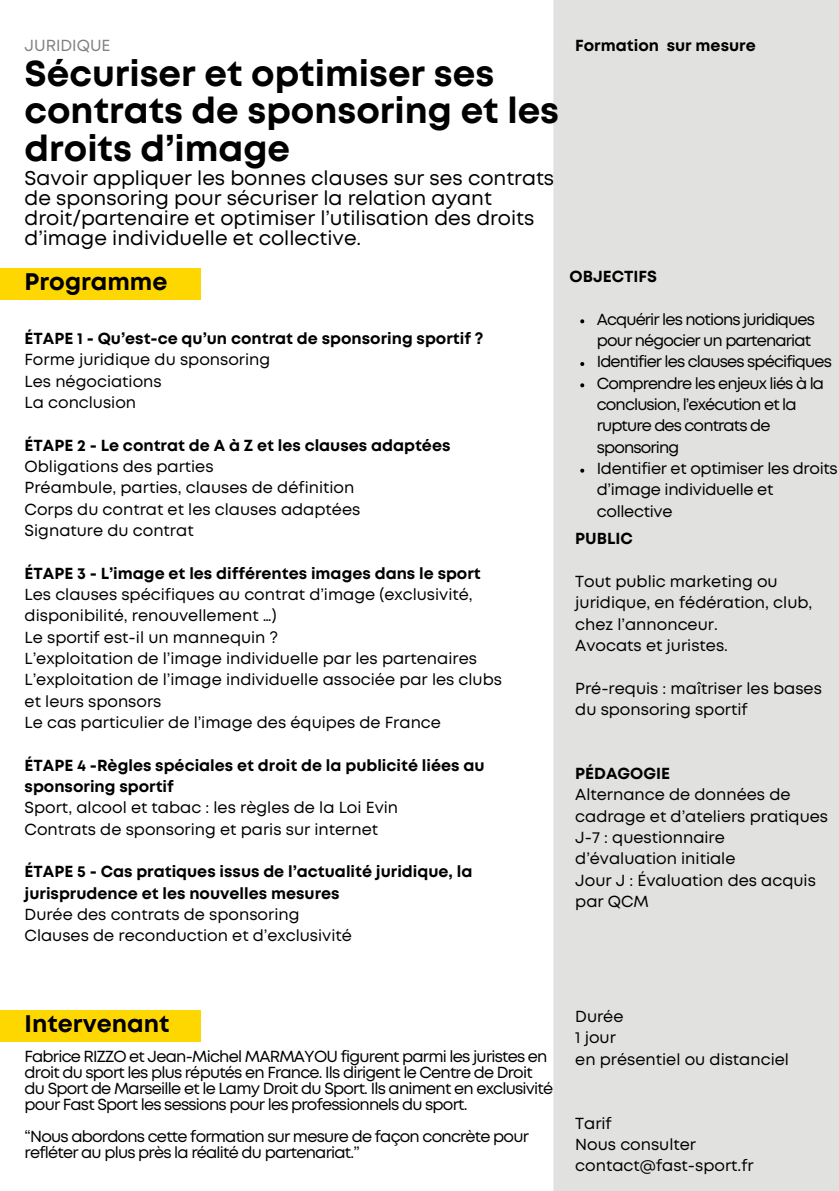
<style>
.page{position:relative;width:839px;height:1191px;background:#fff}
.page>*{position:absolute;margin:0;border:0;box-sizing:border-box;transform-origin:0 0}
.t1{font:700 36px/37.4px "Mont";color:#000}
.t2{font:700 24px "Mont";color:#000}
.t3{font:20px/20px "Mont";color:#000}
.t4{font:16px/21.4px "Mont";color:#000}
.t5{font:16px/16px "Mont";letter-spacing:-.05em;color:#000}
.t6{font:700 16px/21.4px "Mont";color:#000}
.t7{font:16px/21.4px "Mont";letter-spacing:-.055em;color:#000}
.t8{font:16px/21.4px "Mont";letter-spacing:-.02em;color:#000}
.t9{font:16px "Mont";color:#818082}
</style>
<div class="page">
<div style="left:553px;top:0;width:285px;height:1191px;background:#e1e1e0"></div>
<div style="left:0;top:269px;width:201px;height:31px;background:#ffd700"></div>
<div style="left:0;top:1010px;width:201px;height:32px;background:#ffd700"></div>
<svg style="left:580px;top:319px;width:4px;height:4px"></svg>
<svg style="left:580px;top:362px;width:4px;height:4px"></svg>
<svg style="left:580px;top:383px;width:4px;height:4px"></svg>
<svg style="left:580px;top:469px;width:4px;height:4px"></svg>
<h4 class="t9" style="left:25px;top:40px;width:87px">JURIDIQUE</h4>
<h4 class="t1" style="left:25px;top:57px;width:536px">Sécuriser et optimiser ses contrats de sponsoring et les droits d’image</h4>
<h4 class="t3" style="left:25px;top:169px;width:531px">Savoir appliquer les bonnes clauses sur ses contrats de sponsoring pour sécuriser la relation ayant droit/partenaire et optimiser l’utilisation des droits d’image individuelle et collective.</h4>
<p class="t2" style="left:25px;top:273px;width:144px">Programme</p>
<p class="t6" style="left:25px;top:329px;width:460px">ÉTAPE 1 - Qu’est-ce qu’un contrat de sponsoring sportif ?</p>
<p class="t4" style="left:25px;top:350px;width:247px">Forme juridique du sponsoring</p>
<p class="t4" style="left:25px;top:372px;width:139px">Les négociations</p>
<p class="t4" style="left:25px;top:393px;width:113px">La conclusion</p>
<h3 class="t6" style="left:25px;top:436px;width:427px">ÉTAPE 2 - Le contrat de A à Z et les clauses adaptées</h3>
<p class="t4" style="left:25px;top:457px;width:190px">Obligations des parties</p>
<p class="t4" style="left:25px;top:478px;width:331px">Préambule, parties, clauses de définition</p>
<p class="t4" style="left:25px;top:500px;width:337px">Corps du contrat et les clauses adaptées</p>
<p class="t4" style="left:25px;top:521px;width:170px">Signature du contrat</p>
<p class="t6" style="left:25px;top:564px;width:457px">ÉTAPE 3 - L’image et les différentes images dans le sport</p>
<p class="t4" style="left:25px;top:585px;width:449px">Les clauses spécifiques au contrat d’image (exclusivité,</p>
<p class="t4" style="left:25px;top:606px;width:253px">disponibilité, renouvellement …)</p>
<p class="t4" style="left:25px;top:628px;width:255px">Le sportif est-il un mannequin ?</p>
<p class="t4" style="left:25px;top:649px;width:454px">L’exploitation de l’image individuelle par les partenaires</p>
<p class="t4" style="left:25px;top:670px;width:479px">L’exploitation de l’image individuelle associée par les clubs</p>
<p class="t4" style="left:25px;top:692px;width:138px">et leurs sponsors</p>
<p class="t4" style="left:25px;top:713px;width:418px">Le cas particulier de l’image des équipes de France</p>
<p class="t6" style="left:25px;top:756px;width:461px">ÉTAPE 4 -Règles spéciales et droit de la publicité liées au sponsoring sportif</p>
<p class="t4" style="left:25px;top:798px;width:375px">Sport, alcool et tabac : les règles de la Loi Evin</p>
<h2 class="t4" style="left:25px;top:820px;width:355px">Contrats de sponsoring et paris sur internet</h2>
<h1 class="t6" style="left:25px;top:862px;width:449px">ÉTAPE 5 - Cas pratiques issus de l’actualité juridique, la jurisprudence et les nouvelles mesures</h1>
<p class="t4" style="left:25px;top:905px;width:276px">Durée des contrats de sponsoring</p>
<p class="t4" style="left:25px;top:926px;width:329px">Clauses de reconduction et d’exclusivité</p>
<h3 class="t6" style="left:575px;top:36px;width:182px">Formation sur mesure</h3>
<p class="t6" style="left:569px;top:267px;width:89px">OBJECTIFS</p>
<p class="t7" style="left:596px;top:310px;width:220px">Acquérir les notions juridiques pour négocier un partenariat</p>
<p class="t7" style="left:596px;top:352px;width:237px">Identifier les clauses spécifiques</p>
<p class="t7" style="left:596px;top:374px;width:229px">Comprendre les enjeux liés à la conclusion, l’exécution et la rupture des contrats de sponsoring</p>
<p class="t8" style="left:596px;top:459px;width:242px">Identifier et optimiser les droits d’image individuelle et collective</p>
<p class="t6" style="left:575px;top:529px;width:59px">PUBLIC</p>
<p class="t4" style="left:575px;top:572px;width:238px">Tout public marketing ou juridique, en fédération, club, chez l’annonceur.</p>
<p class="t4" style="left:575px;top:636px;width:154px">Avocats et juristes.</p>
<p class="t4" style="left:575px;top:678px;width:248px">Pré-requis : maîtriser les bases du sponsoring sportif</p>
<p class="t6" style="left:575px;top:764px;width:96px">PÉDAGOGIE</p>
<p class="t4" style="left:575px;top:785px;width:254px">Alternance de données de cadrage et d’ateliers pratiques</p>
<p class="t4" style="left:575px;top:828px;width:162px">J-7 : questionnaire d’évaluation initiale</p>
<p class="t4" style="left:575px;top:870px;width:242px">Jour J : Évaluation des acquis</p>
<p class="t4" style="left:575px;top:892px;width:75px">par QCM</p>
<p class="t2" style="left:25px;top:1014px;width:146px">Intervenant</p>
<p class="t5" style="left:25px;top:1049px;width:530px">Fabrice RIZZO et Jean-Michel MARMAYOU figurent parmi les juristes en droit du sport les plus réputés en France. Ils dirigent le Centre de Droit du Sport de Marseille et le Lamy Droit du Sport. Ils animent en exclusivité pour Fast Sport les sessions pour les professionnels du sport.</p>
<p class="t5" style="left:25px;top:1129px;width:506px">“Nous abordons cette formation sur mesure de façon concrète pour refléter au plus près la réalité du partenariat.”</p>
<p class="t4" style="left:575px;top:1007px;width:50px">Durée</p>
<p class="t4" style="left:575px;top:1028px;width:42px">1 jour</p>
<p class="t4" style="left:575px;top:1049px;width:215px">en présentiel ou distanciel</p>
<h1 class="t4" style="left:575px;top:1113px;width:38px">Tarif</h1>
<p class="t4" style="left:575px;top:1135px;width:122px">Nous consulter</p>
<p class="t4" style="left:575px;top:1156px;width:180px">contact@fast-sport.fr</p>
</div>
